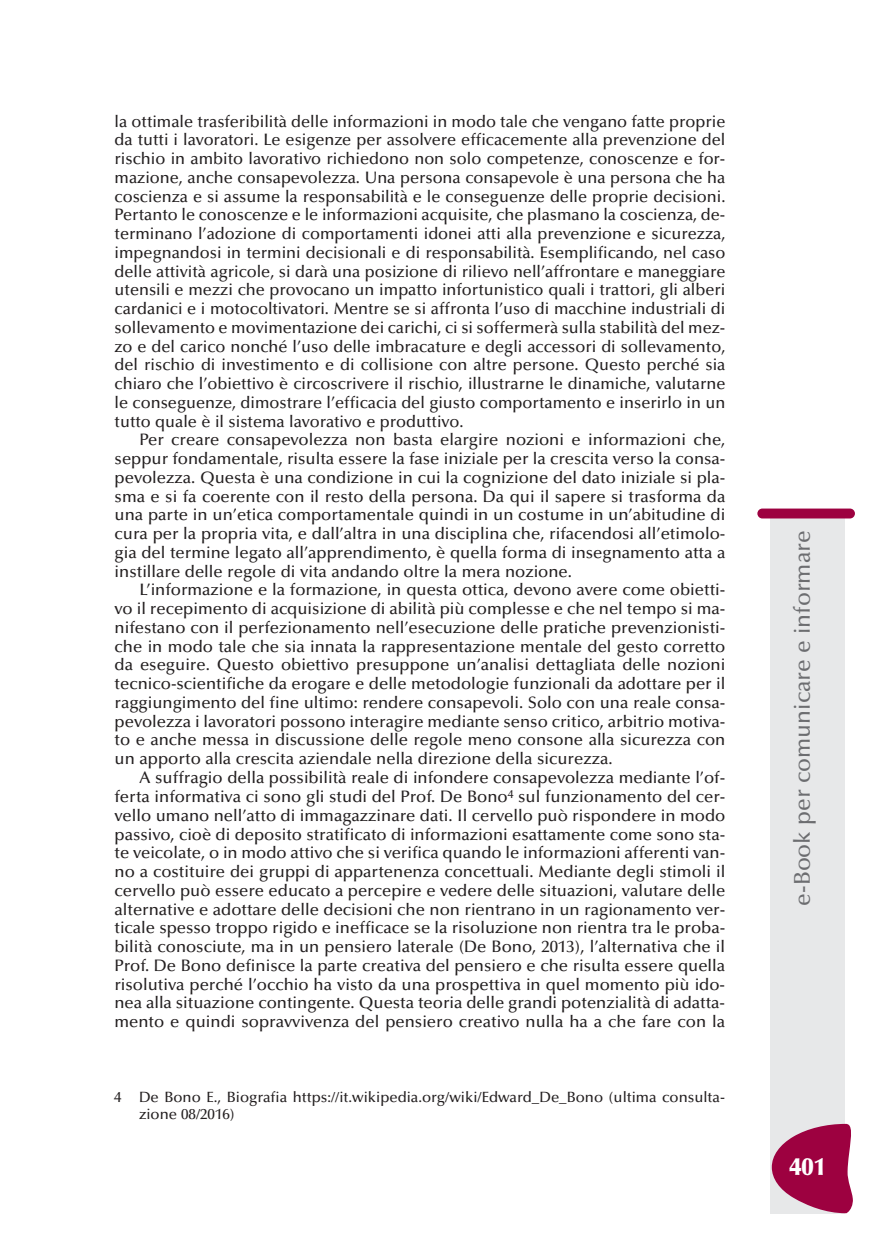
<style>
.page{position:relative;width:869px;height:1241px;background:#fff}
.page>*{position:absolute;margin:0;border:0;box-sizing:border-box;transform-origin:0 0}
.t1{font:900 24.5px "Optima";color:#fff}
.t2{font:500 22.75px "Optima";color:#6c6d70}
.t3{font:500 16.62px/18.7px "Optima";color:#231f20;text-align:justify}
.t4{font:500 14.88px/17px "Optima";color:#231f20}
</style>
<div class="page">
<div style="left:770px;top:516px;width:74px;height:697px;background:#e7e8e9"></div>
<div style="left:757px;top:508px;width:97px;height:10px;background:#9d0140;border-radius:5px"></div>
<svg style="left:771px;top:1123px;width:82px;height:89px"></svg>
<p class="t3" style="left:115px;top:113px;width:612px">la ottimale trasferibilità delle informazioni in modo tale che vengano fatte proprie da tutti i lavoratori. Le esigenze per assolvere efficacemente alla prevenzione del rischio in ambito lavorativo richiedono non solo competenze, conoscenze e for&shy;mazione, anche consapevolezza. Una persona consapevole è una persona che ha coscienza e si assume la responsabilità e le conseguenze delle proprie decisioni.<br>Pertanto le conoscenze e le informazioni acquisite, che plasmano la coscienza, de&shy;terminano l’adozione di comportamenti idonei atti alla prevenzione e sicurezza, impegnandosi in termini decisionali e di responsabilità. Esemplificando, nel caso delle attività agricole, si darà una posizione di rilievo nell’affrontare e maneggiare utensili e mezzi che provocano un impatto infortunistico quali i trattori, gli alberi cardanici e i motocoltivatori. Mentre se si affronta l’uso di macchine industriali di sollevamento e movimentazione dei carichi, ci si soffermerà sulla stabilità del mez&shy;zo e del carico nonché l’uso delle imbracature e degli accessori di sollevamento, del rischio di investimento e di collisione con altre persone. Questo perché sia chiaro che l’obiettivo è circoscrivere il rischio, illustrarne le dinamiche, valutarne le conseguenze, dimostrare l’efficacia del giusto comportamento e inserirlo in un tutto quale è il sistema lavorativo e produttivo.</p>
<p class="t3" style="left:115px;top:432px;width:612px;text-indent:25px">Per creare consapevolezza non basta elargire nozioni e informazioni che, seppur fondamentale, risulta essere la fase iniziale per la crescita verso la consa&shy;pevolezza. Questa è una condizione in cui la cognizione del dato iniziale si pla&shy;sma e si fa coerente con il resto della persona. Da qui il sapere si trasforma da una parte in un’etica comportamentale quindi in un costume in un’abitudine di cura per la propria vita, e dall’altra in una disciplina che, rifacendosi all’etimolo&shy;gia del termine legato all’apprendimento, è quella forma di insegnamento atta a instillare delle regole di vita andando oltre la mera nozione.</p>
<p class="t3" style="left:115px;top:582px;width:612px;text-indent:25px">L’informazione e la formazione, in questa ottica, devono avere come obietti&shy;vo il recepimento di acquisizione di abilità più complesse e che nel tempo si ma&shy;nifestano con il perfezionamento nell’esecuzione delle pratiche prevenzionisti&shy;che in modo tale che sia innata la rappresentazione mentale del gesto corretto da eseguire. Questo obiettivo presuppone un’analisi dettagliata delle nozioni tecnico-scientifiche da erogare e delle metodologie funzionali da adottare per il raggiungimento del fine ultimo: rendere consapevoli. Solo con una reale consa&shy;pevolezza i lavoratori possono interagire mediante senso critico, arbitrio motiva&shy;to e anche messa in discussione delle regole meno consone alla sicurezza con un apporto alla crescita aziendale nella direzione della sicurezza.</p>
<p class="t3" style="left:114px;top:769px;width:612px;text-indent:25px">A suffragio della possibilità reale di infondere consapevolezza mediante l’of&shy;ferta informativa ci sono gli studi del Prof. De Bono<sup>4</sup> sul funzionamento del cer&shy;vello umano nell’atto di immagazzinare dati. Il cervello può rispondere in modo passivo, cioè di deposito stratificato di informazioni esattamente come sono sta&shy;te veicolate, o in modo attivo che si verifica quando le informazioni afferenti van&shy;no a costituire dei gruppi di appartenenza concettuali. Mediante degli stimoli il cervello può essere educato a percepire e vedere delle situazioni, valutare delle alternative e adottare delle decisioni che non rientrano in un ragionamento ver&shy;ticale spesso troppo rigido e inefficace se la risoluzione non rientra tra le proba&shy;bilità conosciute, ma in un pensiero laterale (De Bono, 2013), l’alternativa che il Prof. De Bono definisce la parte creativa del pensiero e che risulta essere quella risolutiva perché l’occhio ha visto da una prospettiva in quel momento più ido&shy;nea alla situazione contingente. Questa teoria delle grandi potenzialità di adatta&shy;mento e quindi sopravvivenza del pensiero creativo nulla ha a che fare con la</p>
<p class="t4" style="left:139px;top:1089px;width:587px;text-indent:-25px">4 De Bono E., Biografia https://it.wikipedia.org/wiki/Edward_De_Bono (ultima consulta&shy;zione 08/2016)</p>
<h2 class="t2" style="left:792px;top:905px;width:376px;rotate:-90deg">e-Book per comunicare e informare</h2>
<h1 class="t1" style="left:789px;top:1156px;width:38px">401</h1>
</div>
